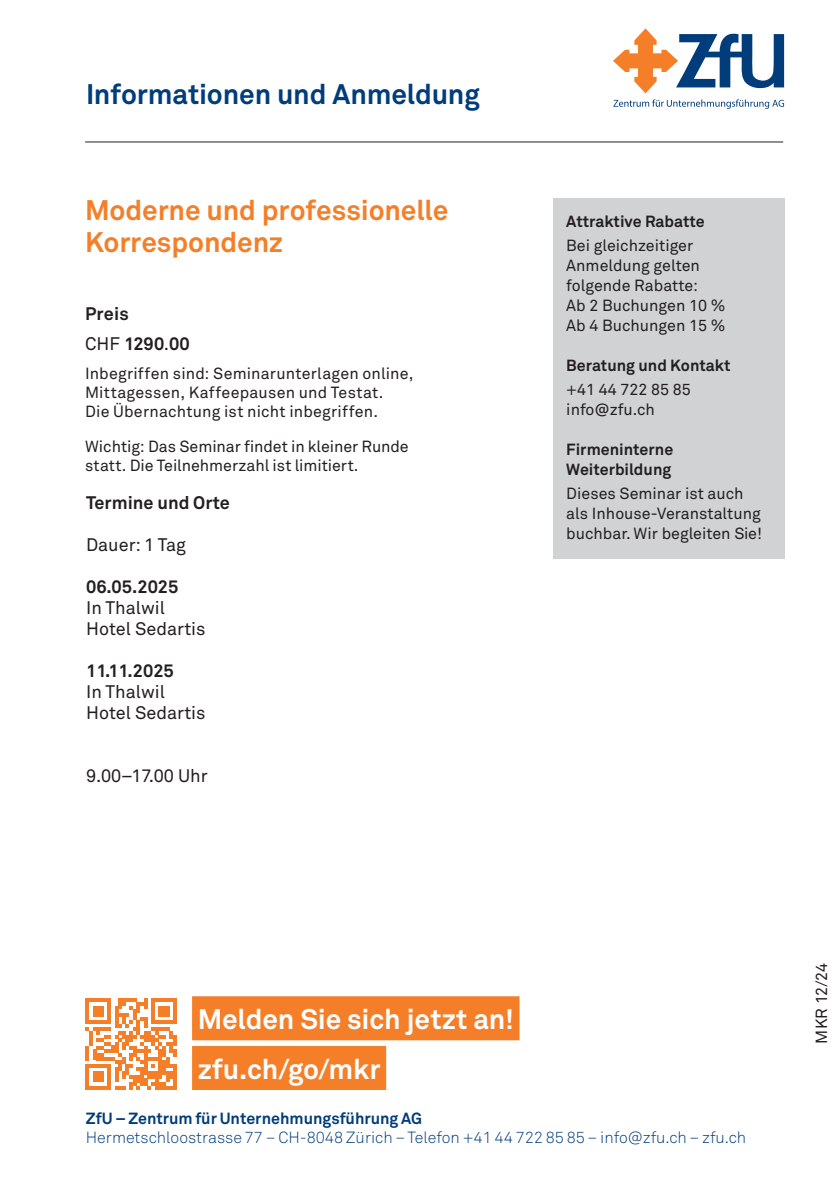
<style>
.page{position:relative;width:840px;height:1191px;background:#fff}
.page>*{position:absolute;margin:0;border:0;box-sizing:border-box;transform-origin:0 0}
.t1{font:700 28px/32px "Akkurat Office";letter-spacing:-.005em;color:#f47f28}
.t2{font:700 28px/49.6px "Akkurat Office";letter-spacing:-.005em;color:#fff}
.t3{font:700 28px "Akkurat Office";letter-spacing:-.005em;color:#013c7b}
.t4{font:18px/21px "Akkurat Office";color:#231f20}
.t5{font:700 18px/30px "Akkurat Office";color:#231f20}
.t6{font:16px/20px "Akkurat Office";color:#231f20}
.t7{font:300 16px "Akkurat";color:#013c7b}
.t8{font:700 16px/20px "Akkurat Office";color:#231f20}
.t9{font:700 16px "Akkurat Office";color:#013c7b}
.s1{font-weight:400}
</style>
<div class="page">
<div style="left:552px;top:198px;width:231px;height:360px;background:#d1d2d4"></div>
<svg style="left:613px;top:28px;width:170px;height:65px"></svg>
<svg style="left:613px;top:99px;width:170px;height:10px"></svg>
<hr style="left:85px;top:142px;width:697px;height:1px;background:#231f20">
<svg style="left:85px;top:998px;width:91px;height:91px"></svg>
<div style="left:192px;top:996px;width:327px;height:44px;background:#f47f28"></div>
<div style="left:192px;top:1046px;width:194px;height:44px;background:#f47f28"></div>
<h1 class="t3" style="left:86px;top:76px;width:395px">Informationen und Anmeldung</h1>
<h1 class="t1" style="left:85px;top:195px;width:364px">Moderne und professionelle<br>Korrespondenz</h1>
<p class="t5" style="left:85px;top:299px;width:106px">Preis<br><span class="s1">CHF</span> 1290<span class="s1">.</span>00</p>
<p class="t6" style="left:85px;top:364px;width:330px;line-height:19px">Inbegriffen sind: Seminarunterlagen online,<br>Mittagessen, Kaffeepausen und Testat.<br>Die Übernachtung ist nicht inbegriffen.</p>
<p class="t6" style="left:85px;top:437px;width:325px;line-height:19px">Wichtig: Das Seminar findet in kleiner Runde statt. Die Teilnehmerzahl ist limitiert.</p>
<p class="t5" style="left:86px;top:488px;width:145px">Termine und Orte</p>
<p class="t4" style="left:86px;top:535px;width:101px">Dauer: 1 Tag</p>
<p class="t5" style="left:86px;top:572px;width:94px">06.05.2025</p>
<p class="t4" style="left:86px;top:598px;width:121px">In Thalwil<br>Hotel Sedartis</p>
<p class="t5" style="left:86px;top:656px;width:89px">11.11.2025</p>
<p class="t4" style="left:86px;top:682px;width:121px">In Thalwil<br>Hotel Sedartis</p>
<p class="t4" style="left:86px;top:766px;width:123px">9.00–17.00 Uhr</p>
<p class="t8" style="left:566px;top:211px;width:140px">Attraktive Rabatte</p>
<p class="t6" style="left:566px;top:235px;width:160px">Bei gleichzeitiger<br>Anmeldung gelten folgende Rabatte:<br>Ab 2 Buchungen 10 %<br>Ab 4 Buchungen 15 %</p>
<p class="t8" style="left:566px;top:355px;width:166px">Beratung und Kontakt</p>
<p class="t6" style="left:566px;top:379px;width:126px">+41 44 722 85 85 info@zfu.ch</p>
<p class="t8" style="left:566px;top:439px;width:108px">Firmeninterne<br>Weiterbildung</p>
<p class="t6" style="left:566px;top:483px;width:197px">Dieses Seminar ist auch als Inhouse-Veranstaltung buchbar. Wir begleiten Sie!</p>
<h1 class="t2" style="left:198px;top:994px;width:317px">Melden Sie sich jetzt an! zfu.ch/go/mkr</h1>
<p class="t9" style="left:86px;top:1108px;width:337px">ZfU – Zentrum für Unternehmungsführung AG</p>
<p class="t7" style="left:86px;top:1128px;width:661px">Hermetschloostrasse 77 – CH-8048 Zürich – Telefon +41 44 722 85 85 – info@zfu.ch – zfu.ch</p>
<p class="t6" style="left:811px;top:1043px;width:82px;rotate:-90deg">MKR 12/24</p>
</div>
